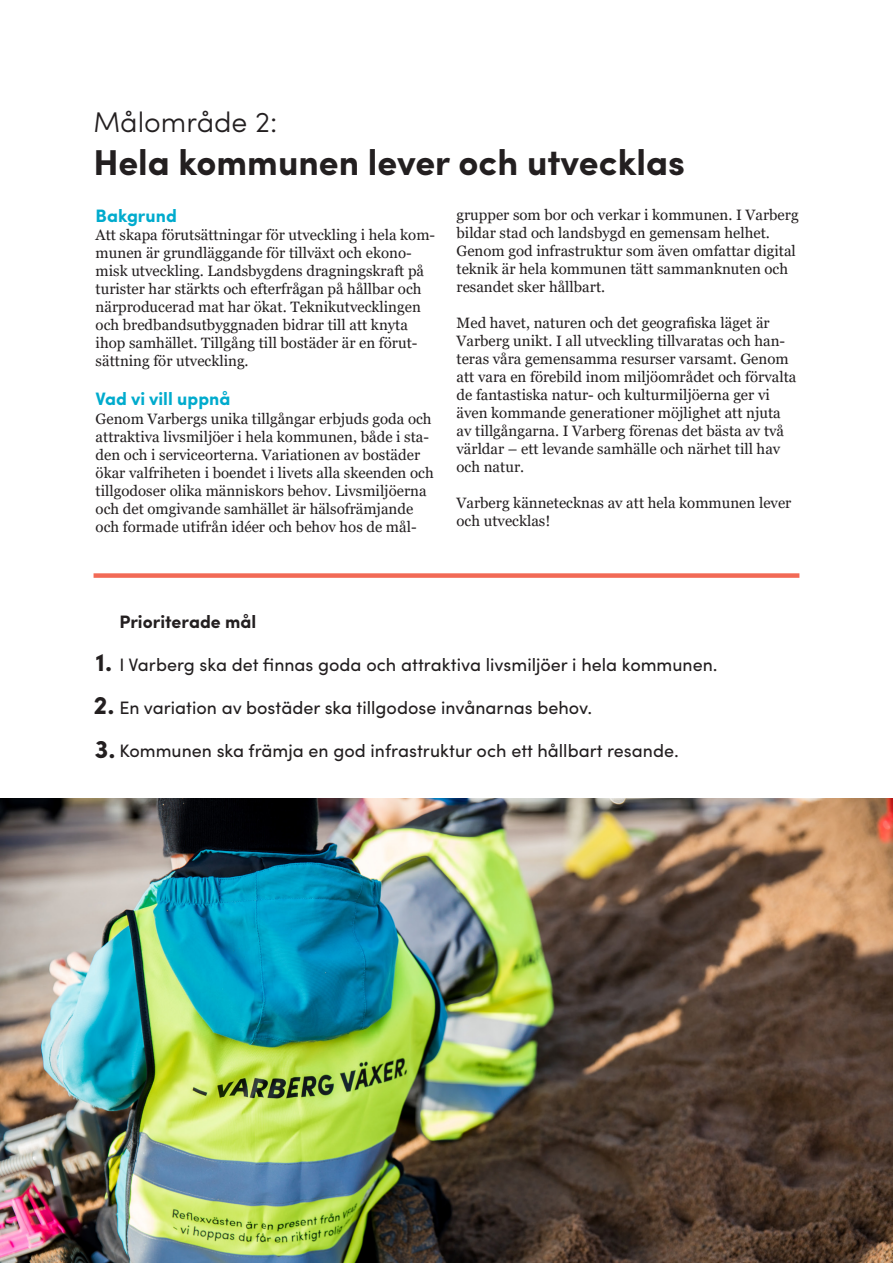
<style>
.page{position:relative;width:893px;height:1263px;background:#fff}
.page>*{position:absolute;margin:0;border:0;box-sizing:border-box;transform-origin:0 0}
.t1{font:700 36px "Sofia Pro";color:#231f20}
.t2{font:300 28.5px "Sofia Pro";color:#231f20}
.t3{font:700 25.5px "Sofia Pro";color:#231f20}
.t4{font:18px "Sofia Pro";color:#231f20}
.t5{font:700 18px "Sofia Pro";color:#00abcd}
.t6{font:700 18px "Sofia Pro";color:#231f20}
.t7{font:15px/18px "Georgia";color:#231f20}
</style>
<div class="page">
<img style="left:0;top:798px;width:893px;height:465px">
<div style="left:94px;top:573px;width:705px;height:5px;background:#f26a56"></div>
<p class="t2" style="left:94px;top:101px;width:185px">Målområde 2:</p>
<p class="t1" style="left:94px;top:135px;width:593px">Hela kommunen lever och utvecklas</p>
<p class="t5" style="left:96px;top:202px;width:83px">Bakgrund</p>
<p class="t7" style="left:96px;top:226px;width:341px">Att skapa förutsättningar för utveckling i hela kom&shy;munen är grundläggande för tillväxt och ekono&shy;misk utveckling. Landsbygdens dragningskraft på turister har stärkts och efterfrågan på hållbar och närproducerad mat har ökat. Teknikutvecklingen och bredbandsutbyggnaden bidrar till att knyta ihop samhället. Tillgång till bostäder är en förut&shy;sättning för utveckling.</p>
<p class="t5" style="left:96px;top:385px;width:136px">Vad vi vill uppnå</p>
<p class="t7" style="left:96px;top:410px;width:340px">Genom Varbergs unika tillgångar erbjuds goda och attraktiva livsmiljöer i hela kommunen, både i sta&shy;den och i serviceorterna. Variationen av bostäder ökar valfriheten i boendet i livets alla skeenden och tillgodoser olika människors behov. Livsmiljöerna och det omgivande samhället är hälsofrämjande och formade utifrån idéer och behov hos de mål-</p>
<p class="t7" style="left:456px;top:206px;width:344px">grupper som bor och verkar i kommunen. I Varberg bildar stad och landsbygd en gemensam helhet.<br>Genom god infrastruktur som även omfattar digital teknik är hela kommunen tätt sammanknuten och resandet sker hållbart.</p>
<p class="t7" style="left:456px;top:314px;width:341px">Med havet, naturen och det geografiska läget är Varberg unikt. I all utveckling tillvaratas och han&shy;teras våra gemensamma resurser varsamt. Genom att vara en förebild inom miljöområdet och förvalta de fantastiska natur- och kulturmiljöerna ger vi även kommande generationer möjlighet att njuta av tillgångarna. I Varberg förenas det bästa av två världar – ett levande samhälle och närhet till hav och natur.</p>
<p class="t7" style="left:456px;top:494px;width:336px">Varberg kännetecknas av att hela kommunen lever och utvecklas!</p>
<p class="t6" style="left:119px;top:608px;width:138px">Prioriterade mål</p>
<p class="t4" style="left:119px;top:651px;width:600px">I Varberg ska det finnas goda och attraktiva livsmiljöer i hela kommunen.</p>
<p class="t4" style="left:119px;top:694px;width:474px">En variation av bostäder ska tillgodose invånarnas behov.</p>
<p class="t4" style="left:119px;top:738px;width:561px">Kommunen ska främja en god infrastruktur och ett hållbart resande.</p>
<p class="t3" style="left:96px;top:642px;width:18px">1.</p>
<p class="t3" style="left:94px;top:686px;width:23px">2.</p>
<p class="t3" style="left:95px;top:729px;width:23px">3.</p>
</div>
